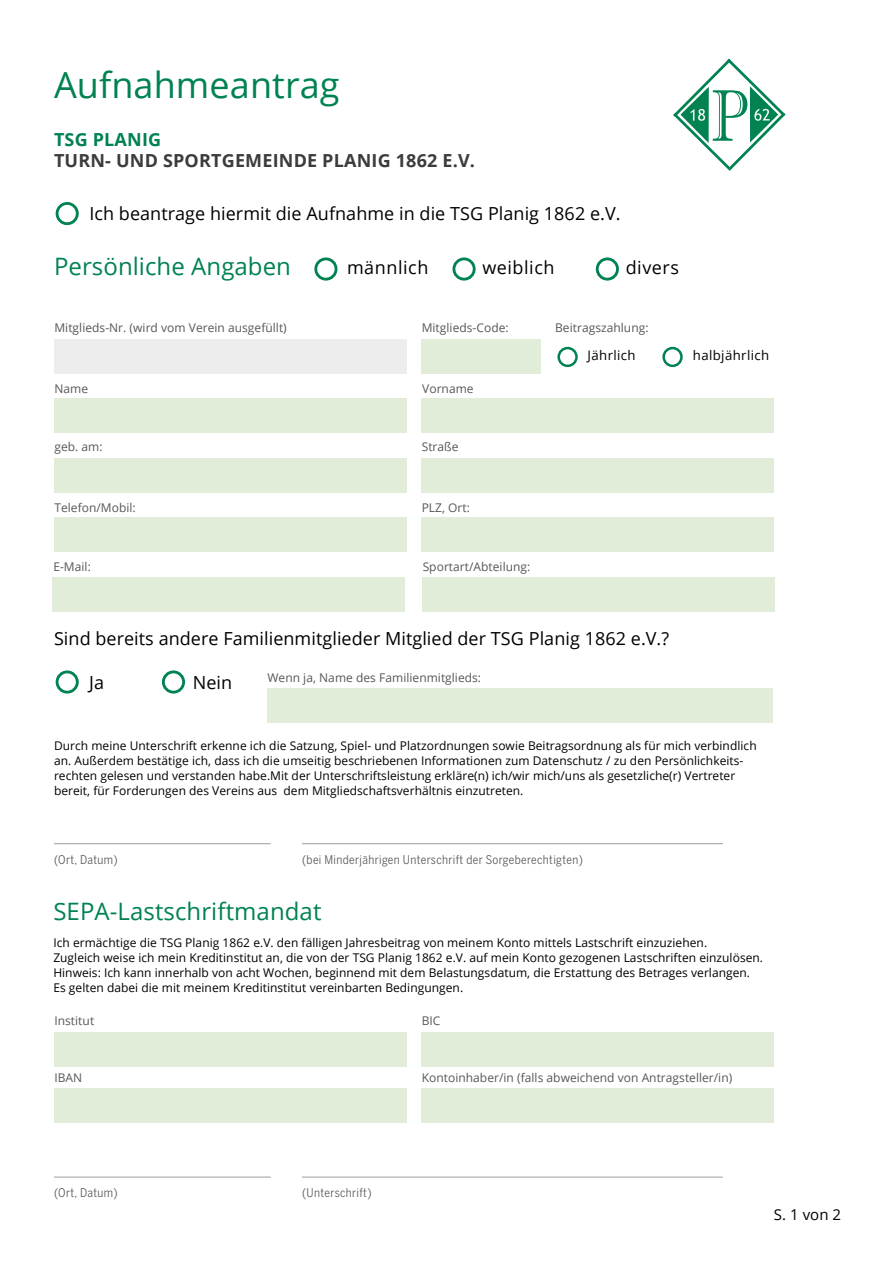
<style>
.page{position:relative;width:893px;height:1263px;background:#fff}
.page>*{position:absolute;margin:0;border:0;box-sizing:border-box;transform-origin:0 0}
.t1{font:36px "Open Sans";letter-spacing:.005em;color:#008251}
.t2{font:24px "Open Sans";letter-spacing:.005em;color:#008251}
.t3{font:18px "Open Sans";letter-spacing:.005em;color:#000}
.t4{font:700 18px "Open Sans";letter-spacing:.01em;color:#3c3c3b}
.t5{font:18px "Open Sans";letter-spacing:.03em;color:#000}
.t6{font:700 18px "Open Sans";letter-spacing:.01em;color:#008251}
.t7{font:15px "Open Sans";color:#000}
.t8{font:13.2px "Open Sans";letter-spacing:.03em;color:#000}
.t9{font:12px/15px "Open Sans";letter-spacing:.005em;color:#000}
.t10{font:12px "Open Sans";letter-spacing:.005em;color:#575756}
.t11{font:12px "Benton Sans Cond";letter-spacing:.03em;color:#575756}
</style>
<div class="page">
<svg style="left:673px;top:58px;width:113px;height:113px"></svg>
<hr style="left:54px;top:843px;width:217px;height:1px;background:#9d9d9c">
<hr style="left:302px;top:843px;width:421px;height:1px;background:#9d9d9c">
<hr style="left:54px;top:1177px;width:217px;height:1px;background:#9d9d9c">
<hr style="left:302px;top:1177px;width:421px;height:1px;background:#9d9d9c">
<div style="left:56px;top:202px;width:23px;height:23px;border:3px solid #008251;border-radius:50%"></div>
<div style="left:56px;top:670px;width:23px;height:23px;border:3px solid #008251;border-radius:50%"></div>
<div style="left:162px;top:670px;width:23px;height:23px;border:3px solid #008251;border-radius:50%"></div>
<div style="left:314px;top:257px;width:23px;height:24px;border:3px solid #008251;border-radius:50%"></div>
<div style="left:557px;top:347px;width:21px;height:20px;border:3px solid #008251;border-radius:50%"></div>
<div style="left:452px;top:257px;width:24px;height:24px;border:3px solid #008251;border-radius:50%"></div>
<div style="left:596px;top:257px;width:23px;height:24px;border:3px solid #008251;border-radius:50%"></div>
<div style="left:662px;top:347px;width:21px;height:20px;border:3px solid #008251;border-radius:50%"></div>
<div style="left:54px;top:518px;width:352px;height:34px;background:#e2edd9"></div>
<div style="left:53px;top:577px;width:352px;height:34px;background:#e2edd9"></div>
<div style="left:422px;top:577px;width:352px;height:34px;background:#e2edd9"></div>
<div style="left:422px;top:399px;width:352px;height:34px;background:#e2edd9"></div>
<div style="left:421px;top:518px;width:352px;height:34px;background:#e2edd9"></div>
<div style="left:54px;top:399px;width:352px;height:34px;background:#e2edd9"></div>
<div style="left:421px;top:458px;width:352px;height:34px;background:#e2edd9"></div>
<div style="left:54px;top:339px;width:352px;height:34px;background:#ededed"></div>
<div style="left:54px;top:458px;width:352px;height:34px;background:#e2edd9"></div>
<div style="left:421px;top:339px;width:120px;height:34px;background:#e2edd9"></div>
<div style="left:54px;top:1032px;width:352px;height:34px;background:#e2edd9"></div>
<div style="left:54px;top:1089px;width:352px;height:34px;background:#e2edd9"></div>
<div style="left:421px;top:1032px;width:352px;height:34px;background:#e2edd9"></div>
<div style="left:421px;top:1089px;width:352px;height:34px;background:#e2edd9"></div>
<div style="left:267px;top:688px;width:506px;height:34px;background:#e2edd9"></div>
<h1 class="t1" style="left:54px;top:60px;width:287px">Aufnahmeantrag</h1>
<h3 class="t6" style="left:54px;top:127px;width:109px">TSG PLANIG</h3>
<h3 class="t4" style="left:54px;top:148px;width:423px">TURN- UND SPORTGEMEINDE PLANIG 1862 E.V.</h3>
<h3 class="t3" style="left:89px;top:201px;width:533px">Ich beantrage hiermit die Aufnahme in die TSG Planig 1862 e.V.</h3>
<h2 class="t2" style="left:54px;top:249px;width:239px">Persönliche Angaben</h2>
<h3 class="t5" style="left:347px;top:256px;width:83px">männlich</h3>
<h3 class="t5" style="left:482px;top:256px;width:74px">weiblich</h3>
<h3 class="t3" style="left:626px;top:256px;width:55px">divers</h3>
<p class="t10" style="left:54px;top:320px;width:234px">Mitglieds-Nr. (wird vom Verein ausgefüllt)</p>
<p class="t10" style="left:422px;top:320px;width:89px">Mitglieds-Code:</p>
<p class="t10" style="left:555px;top:320px;width:95px">Beitragszahlung:</p>
<p class="t8" style="left:588px;top:346px;width:50px">Jährlich</p>
<p class="t8" style="left:693px;top:346px;width:78px">halbjährlich</p>
<p class="t10" style="left:54px;top:381px;width:35px">Name</p>
<p class="t10" style="left:422px;top:380px;width:53px">Vorname</p>
<p class="t10" style="left:54px;top:438px;width:50px">geb. am:</p>
<p class="t10" style="left:422px;top:438px;width:38px">Straße</p>
<p class="t10" style="left:54px;top:499px;width:83px">Telefon/Mobil:</p>
<p class="t10" style="left:422px;top:499px;width:50px">PLZ, Ort:</p>
<p class="t10" style="left:53px;top:558px;width:39px">E-Mail:</p>
<p class="t10" style="left:423px;top:558px;width:109px">Sportart/Abteilung:</p>
<h3 class="t3" style="left:54px;top:626px;width:617px">Sind bereits andere Familienmitglieder Mitglied der TSG Planig 1862 e.V.?</h3>
<h3 class="t3" style="left:89px;top:670px;width:16px">Ja</h3>
<h3 class="t3" style="left:193px;top:670px;width:41px">Nein</h3>
<p class="t10" style="left:267px;top:669px;width:215px">Wenn ja, Name des Familienmitglieds:</p>
<p class="t9" style="left:54px;top:738px;width:704px">Durch meine Unterschrift erkenne ich die Satzung, Spiel- und Platzordnungen sowie Beitragsordnung als für mich verbindlich an. Außerdem bestätige ich, dass ich die umseitig beschriebenen Informationen zum Datenschutz / zu den Persönlichkeits&shy;rechten gelesen und verstanden habe.Mit der Unterschriftsleistung erkläre(n) ich/wir mich/uns als gesetzliche(r) Vertreter bereit, für Forderungen des Vereins aus dem Mitgliedschaftsverhältnis einzutreten.</p>
<p class="t11" style="left:54px;top:852px;width:65px">(Ort, Datum)</p>
<p class="t11" style="left:302px;top:852px;width:282px">(bei Minderjährigen Unterschrift der Sorgeberechtigten)</p>
<h2 class="t2" style="left:53px;top:894px;width:270px">SEPA-Lastschriftmandat</h2>
<p class="t9" style="left:53px;top:934px;width:711px">Ich ermächtige die TSG Planig 1862 e.V. den fälligen Jahresbeitrag von meinem Konto mittels Lastschrift einzuziehen.<br>Zugleich weise ich mein Kreditinstitut an, die von der TSG Planig 1862 e.V. auf mein Konto gezogenen Lastschriften einzulösen.<br>Hinweis: Ich kann innerhalb von acht Wochen, beginnend mit dem Belastungsdatum, die Erstattung des Betrages verlangen.<br>Es gelten dabei die mit meinem Kreditinstitut vereinbarten Bedingungen.</p>
<p class="t10" style="left:54px;top:1013px;width:41px">Institut</p>
<p class="t10" style="left:54px;top:1069px;width:29px">IBAN</p>
<p class="t11" style="left:54px;top:1186px;width:65px">(Ort, Datum)</p>
<p class="t11" style="left:302px;top:1186px;width:71px">(Unterschrift)</p>
<p class="t10" style="left:422px;top:1013px;width:20px">BIC</p>
<p class="t10" style="left:422px;top:1069px;width:312px">Kontoinhaber/in (falls abweichend von Antragsteller/in)</p>
<p class="t7" style="left:774px;top:1205px;width:69px">S. 1 von 2</p>
</div>
